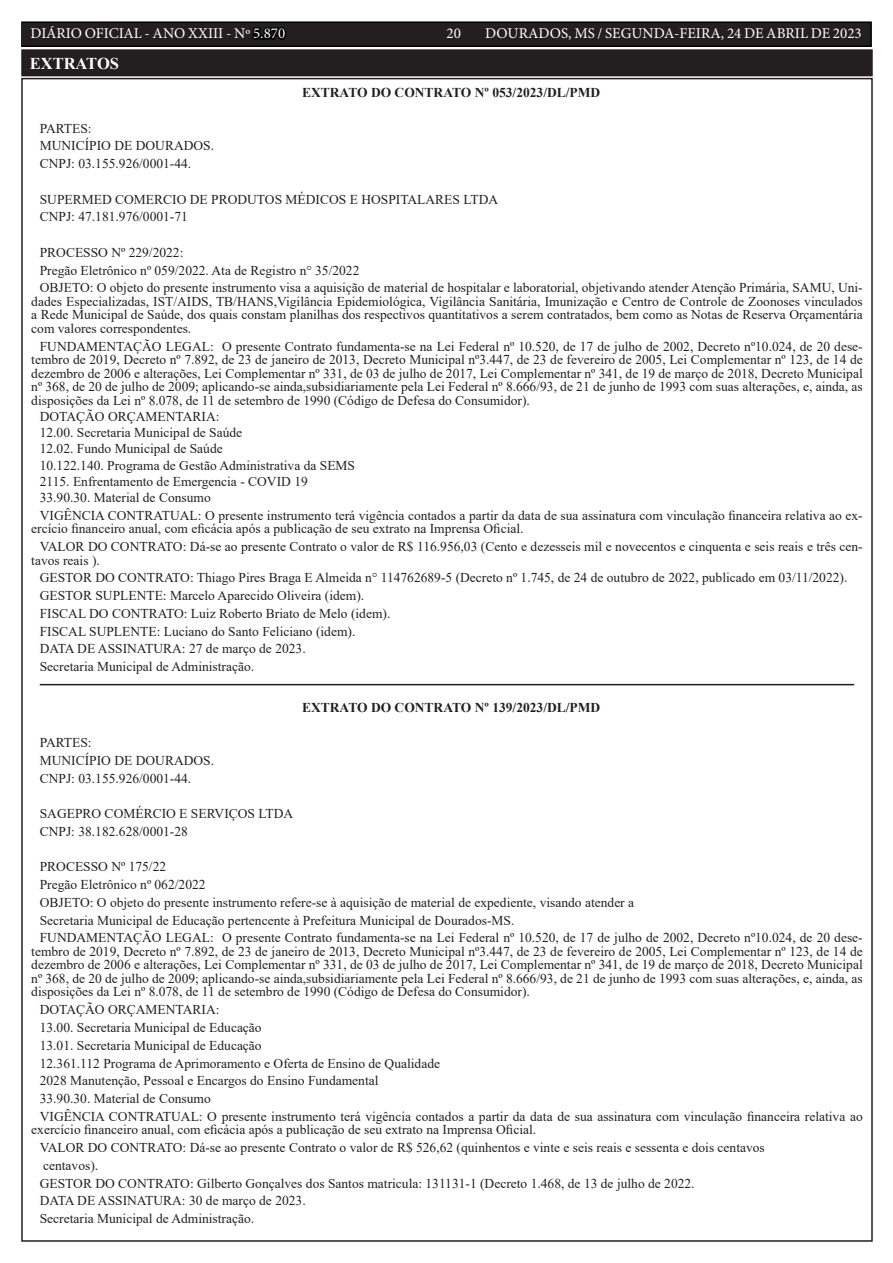
<style>
.page{position:relative;width:893px;height:1263px;background:#fff}
.page>*{position:absolute;margin:0;border:0;box-sizing:border-box;transform-origin:0 0}
.t1{font:700 16.5px "Times New Roman";color:#fff}
.t2{font:15px "Minion Pro";color:#fff}
.t3{font:13.5px/17.7px "Times New Roman";color:#231f20}
.t4{font:700 13.5px "Times New Roman";color:#231f20}
.s1{color:#000}
</style>
<div class="page">
<div style="left:21px;top:22px;width:850px;height:24px;background:#231f20"></div>
<div style="left:21px;top:21px;width:851px;height:26px;border:2px solid #000"></div>
<hr style="left:40px;top:684px;width:814px;height:1px;background:#231f20">
<div style="left:23px;top:51px;width:848px;height:23px;background:#231f20"></div>
<div style="left:21px;top:49px;width:852px;height:27px;border:4px solid #231f20"></div>
<p class="t2" style="left:31px;top:24px;width:256px">DIÁRIO OFICIAL - ANO XXIII - Nº <span class="s1">5.870</span></p>
<p class="t2" style="left:447px;top:24px;width:16px">20</p>
<p class="t2" style="left:485px;top:24px;width:378px">DOURADOS, MS / SEGUNDA-FEIRA, 24 DE ABRIL DE 2023</p>
<p class="t1" style="left:30px;top:52px;width:91px">EXTRATOS</p>
<p class="t4" style="left:302px;top:83px;width:300px">EXTRATO DO CONTRATO Nº 053/2023/DL/PMD</p>
<p class="t3" style="left:40px;top:119px;width:176px">PARTES:<br>MUNICÍPIO DE DOURADOS.<br>CNPJ: 03.155.926/0001-44.</p>
<p class="t3" style="left:40px;top:190px;width:460px">SUPERMED COMERCIO DE PRODUTOS MÉDICOS E HOSPITALARES LTDA<br>CNPJ: 47.181.976/0001-71</p>
<p class="t3" style="left:40px;top:243px;width:824px">PROCESSO Nº 229/2022:<br>Pregão Eletrônico nº 059/2022. Ata de Registro n° 35/2022<br>OBJETO: O objeto do presente instrumento visa a aquisição de material de hospitalar e laboratorial, objetivando atender Atenção Primária, SAMU, Uni-</p>
<p class="t3" style="left:31px;top:294px;width:833px;line-height:13.5px;text-align:justify">dades Especializadas, IST/AIDS, TB/HANS,Vigilância Epidemiológica, Vigilância Sanitária, Imunização e Centro de Controle de Zoonoses vinculados a Rede Municipal de Saúde, dos quais constam planilhas dos respectivos quantitativos a serem contratados, bem como as Notas de Reserva Orçamentária com valores correspondentes.</p>
<p class="t3" style="left:31px;top:339px;width:833px;line-height:13.5px;text-align:justify;text-indent:9px">FUNDAMENTAÇÃO LEGAL: O presente Contrato fundamenta-se na Lei Federal nº 10.520, de 17 de julho de 2002, Decreto nº10.024, de 20 dese&shy;tembro de 2019, Decreto nº 7.892, de 23 de janeiro de 2013, Decreto Municipal nº3.447, de 23 de fevereiro de 2005, Lei Complementar nº 123, de 14 de dezembro de 2006 e alterações, Lei Complementar nº 331, de 03 de julho de 2017, Lei Complementar nº 341, de 19 de março de 2018, Decreto Municipal nº 368, de 20 de julho de 2009; aplicando-se ainda,subsidiariamente pela Lei Federal nº 8.666/93, de 21 de junho de 1993 com suas alterações, e, ainda, as disposições da Lei nº 8.078, de 11 de setembro de 1990 (Código de Defesa do Consumidor).</p>
<p class="t3" style="left:40px;top:408px;width:317px;line-height:16.2px">DOTAÇÃO ORÇAMENTARIA:<br>12.00. Secretaria Municipal de Saúde<br>12.02. Fundo Municipal de Saúde<br>10.122.140. Programa de Gestão Administrativa da SEMS 2115. Enfrentamento de Emergencia - COVID 19<br>33.90.30. Material de Consumo</p>
<p class="t3" style="left:31px;top:508px;width:833px;line-height:13.5px;text-indent:9px">VIGÊNCIA CONTRATUAL: O presente instrumento terá vigência contados a partir da data de sua assinatura com vinculação financeira relativa ao ex&shy;ercício financeiro anual, com eficácia após a publicação de seu extrato na Imprensa Oficial.</p>
<p class="t3" style="left:31px;top:539px;width:833px;line-height:13.5px;text-indent:9px">VALOR DO CONTRATO: Dá-se ao presente Contrato o valor de R$ 116.956,03 (Cento e dezesseis mil e novecentos e cinquenta e seis reais e três cen&shy;tavos reais ).</p>
<p class="t3" style="left:40px;top:569px;width:809px">GESTOR DO CONTRATO: Thiago Pires Braga E Almeida n° 114762689-5 (Decreto nº 1.745, de 24 de outubro de 2022, publicado em 03/11/2022).<br>GESTOR SUPLENTE: Marcelo Aparecido Oliveira (idem).<br>FISCAL DO CONTRATO: Luiz Roberto Briato de Melo (idem).<br>FISCAL SUPLENTE: Luciano do Santo Feliciano (idem).<br>DATA DE ASSINATURA: 27 de março de 2023.<br>Secretaria Municipal de Administração.</p>
<p class="t4" style="left:302px;top:697px;width:300px">EXTRATO DO CONTRATO Nº 139/2023/DL/PMD</p>
<p class="t3" style="left:40px;top:733px;width:176px">PARTES:<br>MUNICÍPIO DE DOURADOS.<br>CNPJ: 03.155.926/0001-44.</p>
<p class="t3" style="left:40px;top:804px;width:255px">SAGEPRO COMÉRCIO E SERVIÇOS LTDA<br>CNPJ: 38.182.628/0001-28</p>
<p class="t3" style="left:40px;top:858px;width:824px">PROCESSO Nº 175/22<br>Pregão Eletrônico nº 062/2022<br>OBJETO: O objeto do presente instrumento refere-se à aquisição de material de expediente, visando atender a<br>Secretaria Municipal de Educação pertencente à Prefeitura Municipal de Dourados-MS.<br>FUNDAMENTAÇÃO LEGAL: O presente Contrato fundamenta-se na Lei Federal nº 10.520, de 17 de julho de 2002, Decreto nº10.024, de 20 dese-</p>
<p class="t3" style="left:31px;top:944px;width:833px;line-height:13.5px;text-align:justify">tembro de 2019, Decreto nº 7.892, de 23 de janeiro de 2013, Decreto Municipal nº3.447, de 23 de fevereiro de 2005, Lei Complementar nº 123, de 14 de dezembro de 2006 e alterações, Lei Complementar nº 331, de 03 de julho de 2017, Lei Complementar nº 341, de 19 de março de 2018, Decreto Municipal nº 368, de 20 de julho de 2009; aplicando-se ainda,subsidiariamente pela Lei Federal nº 8.666/93, de 21 de junho de 1993 com suas alterações, e, ainda, as disposições da Lei nº 8.078, de 11 de setembro de 1990 (Código de Defesa do Consumidor).</p>
<p class="t3" style="left:40px;top:1000px;width:824px">DOTAÇÃO ORÇAMENTARIA:<br>13.00. Secretaria Municipal de Educação<br>13.01. Secretaria Municipal de Educação<br>12.361.112 Programa de Aprimoramento e Oferta de Ensino de Qualidade<br>2028 Manutenção, Pessoal e Encargos do Ensino Fundamental<br>33.90.30. Material de Consumo<br>VIGÊNCIA CONTRATUAL: O presente instrumento terá vigência contados a partir da data de sua assinatura com vinculação financeira relativa ao</p>
<p class="t3" style="left:40px;top:1120px;width:727px;text-indent:-9px">exercício financeiro anual, com eficácia após a publicação de seu extrato na Imprensa Oficial.<br>VALOR DO CONTRATO: Dá-se ao presente Contrato o valor de R$ 526,62 (quinhentos e vinte e seis reais e sessenta e dois centavos centavos).<br>GESTOR DO CONTRATO: Gilberto Gonçalves dos Santos matricula: 131131-1 (Decreto 1.468, de 13 de julho de 2022.<br>DATA DE ASSINATURA: 30 de março de 2023.<br>Secretaria Municipal de Administração.</p>
</div>
